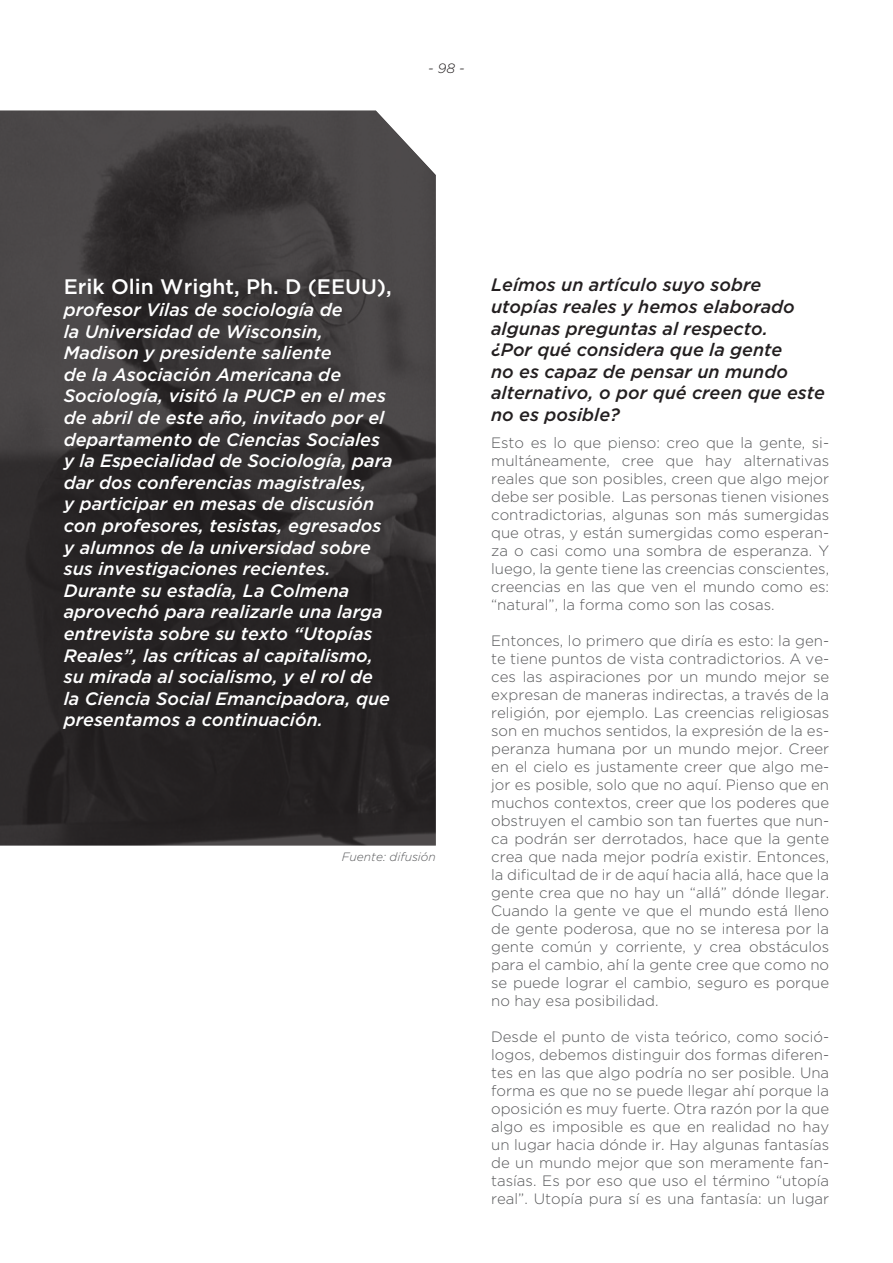
<style>
.page{position:relative;width:893px;height:1263px;background:#fff}
.page>*{position:absolute;margin:0;border:0;box-sizing:border-box;transform-origin:0 0}
.parrafo_cuerpooo{font:500 21px "Gotham";color:#fff}
.parrafo_cuerpooo-2{font:italic 500 18px/21.6px "Gotham";color:#fff}
.PREGUNTON{font:italic 500 18px/21.6px "Gotham";color:#231f20}
.parrafo_cuerpooo-3{font:300 15px/18px "Gotham";color:#57585a;text-align:justify}
.t1{font:italic 300 13.5px "Gotham";color:#231f20}
.t2{font:italic 300 12px "Gotham";color:#57585a}
</style>
<div class="page">
<img style="left:0;top:111px;width:436px;height:734px">
<p class="t1" style="left:428px;top:61px;width:38px">- 98 -</p>
<p class="parrafo_cuerpooo" style="left:64px;top:275px;width:329px">Erik Olin Wright, Ph. D (EEUU),</p>
<p class="parrafo_cuerpooo-2" style="left:64px;top:299px;width:330px">profesor Vilas de sociología de<br>la Universidad de Wisconsin, Madison y presidente saliente<br>de la Asociación Americana de Sociología, visitó la PUCP en el mes de abril de este año, invitado por el departamento de Ciencias Sociales y la Especialidad de Sociología, para dar dos conferencias magistrales,<br>y participar en mesas de discusión con profesores, tesistas, egresados y alumnos de la universidad sobre sus investigaciones recientes.<br>Durante su estadía, La Colmena aprovechó para realizarle una larga entrevista sobre su texto “Utopías Reales”, las críticas al capitalismo, su mirada al socialismo, y el rol de la Ciencia Social Emancipadora, que presentamos a continuación.</p>
<p class="t2" style="left:342px;top:850px;width:96px">Fuente: difusión</p>
<p class="PREGUNTON" style="left:491px;top:274px;width:335px">Leímos un artículo suyo sobre utopías reales y hemos elaborado algunas preguntas al respecto.<br>¿Por qué considera que la gente<br>no es capaz de pensar un mundo alternativo, o por qué creen que este no es posible?</p>
<p class="parrafo_cuerpooo-3" style="left:491px;top:433px;width:340px">Esto es lo que pienso: creo que la gente, si&shy;multáneamente, cree que hay alternativas reales que son posibles, creen que algo mejor debe ser posible. Las personas tienen visiones contradictorias, algunas son más sumergidas que otras, y están sumergidas como esperan&shy;za o casi como una sombra de esperanza. Y luego, la gente tiene las creencias conscientes, creencias en las que ven el mundo como es: “natural”, la forma como son las cosas.</p>
<p class="parrafo_cuerpooo-3" style="left:491px;top:631px;width:340px">Entonces, lo primero que diría es esto: la gen&shy;te tiene puntos de vista contradictorios. A ve&shy;ces las aspiraciones por un mundo mejor se expresan de maneras indirectas, a través de la religión, por ejemplo. Las creencias religiosas son en muchos sentidos, la expresión de la es&shy;peranza humana por un mundo mejor. Creer en el cielo es justamente creer que algo me&shy;jor es posible, solo que no aquí. Pienso que en muchos contextos, creer que los poderes que obstruyen el cambio son tan fuertes que nun&shy;ca podrán ser derrotados, hace que la gente crea que nada mejor podría existir. Entonces, la dificultad de ir de aquí hacia allá, hace que la gente crea que no hay un “allá” dónde llegar.<br>Cuando la gente ve que el mundo está lleno de gente poderosa, que no se interesa por la gente común y corriente, y crea obstáculos para el cambio, ahí la gente cree que como no se puede lograr el cambio, seguro es porque no hay esa posibilidad.</p>
<p class="parrafo_cuerpooo-3" style="left:491px;top:1027px;width:340px">Desde el punto de vista teórico, como soció&shy;logos, debemos distinguir dos formas diferen&shy;tes en las que algo podría no ser posible. Una forma es que no se puede llegar ahí porque la oposición es muy fuerte. Otra razón por la que algo es imposible es que en realidad no hay un lugar hacia dónde ir. Hay algunas fantasías de un mundo mejor que son meramente fan&shy;tasías. Es por eso que uso el término “utopía real”. Utopía pura sí es una fantasía: un lugar</p>
</div>
